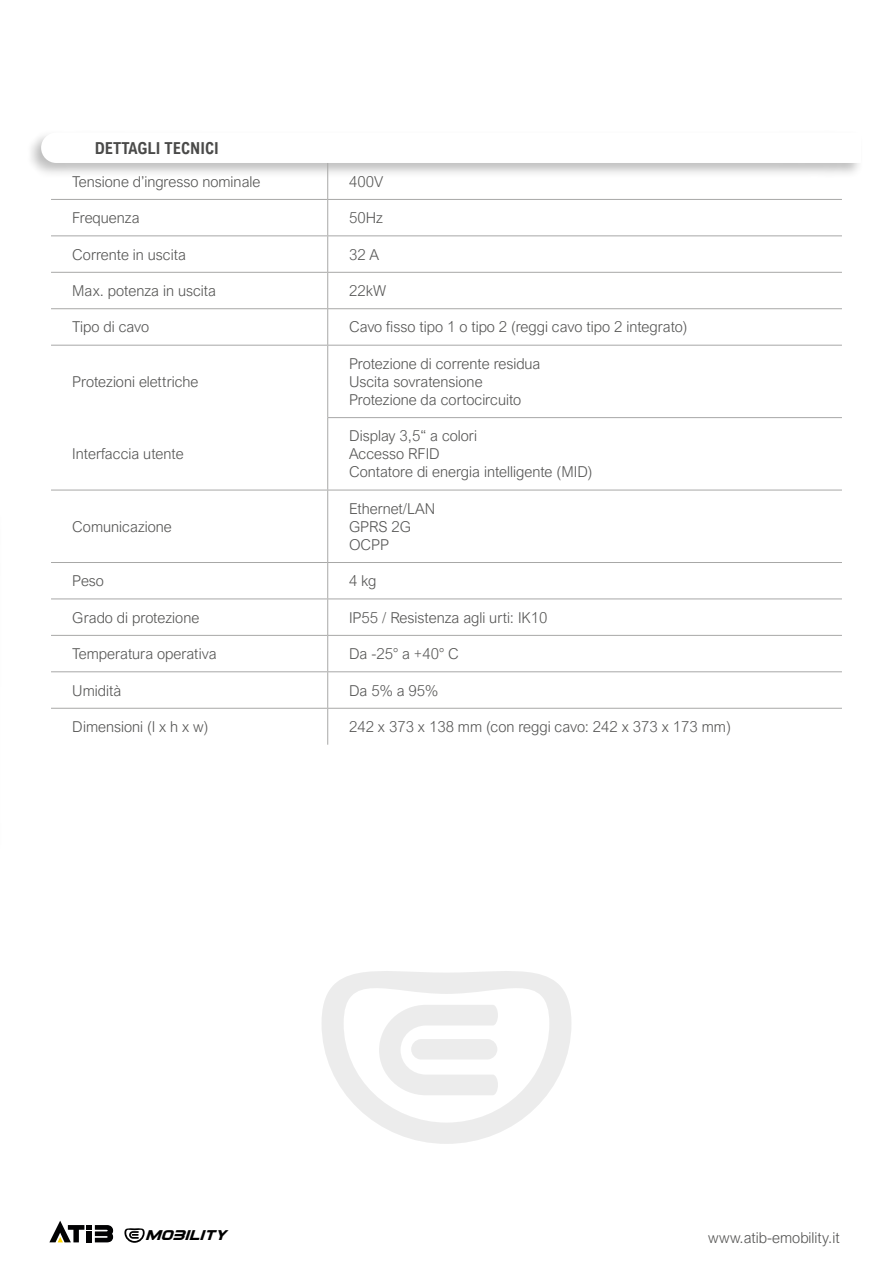
<style>
.page{position:relative;width:893px;height:1263px;background:#fff}
.page>*{position:absolute;margin:0;border:0;box-sizing:border-box;transform-origin:0 0}
.t1{font:700 16.5px "Arial Nova Cond";color:#4a4a49}
.t2{font:300 15px/18px "Arial Nova";color:#575756}
.t3{font:italic 14.4px "Eurofighter";color:#000}
</style>
<div class="page">
<div style="left:26px;top:130px;width:838px;height:48px;background:#000;opacity:.25"></div>
<svg style="left:41px;top:133px;width:820px;height:30px"></svg>
<hr style="left:51px;top:235px;width:277px;height:1px;background:#a8a8a7">
<hr style="left:328px;top:235px;width:514px;height:1px;background:#a8a8a7">
<hr style="left:51px;top:490px;width:277px;height:1px;background:#a8a8a7">
<hr style="left:328px;top:490px;width:514px;height:1px;background:#a8a8a7">
<hr style="left:327px;top:163px;width:1px;height:36px;background:#a8a8a7">
<hr style="left:327px;top:200px;width:1px;height:35px;background:#a8a8a7">
<hr style="left:327px;top:236px;width:1px;height:36px;background:#a8a8a7">
<hr style="left:327px;top:273px;width:1px;height:35px;background:#a8a8a7">
<hr style="left:327px;top:309px;width:1px;height:36px;background:#a8a8a7">
<hr style="left:327px;top:346px;width:1px;height:71px;background:#a8a8a7">
<hr style="left:327px;top:418px;width:1px;height:72px;background:#a8a8a7">
<hr style="left:327px;top:490px;width:1px;height:72px;background:#a8a8a7">
<hr style="left:327px;top:563px;width:1px;height:35px;background:#a8a8a7">
<hr style="left:327px;top:599px;width:1px;height:36px;background:#a8a8a7">
<hr style="left:327px;top:636px;width:1px;height:35px;background:#a8a8a7">
<hr style="left:327px;top:672px;width:1px;height:36px;background:#a8a8a7">
<hr style="left:327px;top:709px;width:1px;height:36px;background:#a8a8a7">
<hr style="left:51px;top:562px;width:277px;height:1px;background:#a8a8a7">
<hr style="left:328px;top:562px;width:514px;height:1px;background:#a8a8a7">
<hr style="left:51px;top:345px;width:277px;height:1px;background:#a8a8a7">
<hr style="left:328px;top:345px;width:514px;height:1px;background:#a8a8a7">
<hr style="left:327px;top:417px;width:515px;height:1px;background:#a8a8a7">
<hr style="left:51px;top:598px;width:277px;height:1px;background:#a8a8a7">
<hr style="left:328px;top:598px;width:514px;height:1px;background:#a8a8a7">
<hr style="left:51px;top:199px;width:277px;height:1px;background:#a8a8a7">
<hr style="left:328px;top:199px;width:514px;height:1px;background:#a8a8a7">
<hr style="left:51px;top:272px;width:277px;height:1px;background:#a8a8a7">
<hr style="left:328px;top:272px;width:514px;height:1px;background:#a8a8a7">
<hr style="left:51px;top:308px;width:277px;height:1px;background:#a8a8a7">
<hr style="left:328px;top:308px;width:514px;height:1px;background:#a8a8a7">
<hr style="left:51px;top:635px;width:277px;height:1px;background:#a8a8a7">
<hr style="left:328px;top:635px;width:514px;height:1px;background:#a8a8a7">
<hr style="left:51px;top:671px;width:277px;height:1px;background:#a8a8a7">
<hr style="left:328px;top:671px;width:514px;height:1px;background:#a8a8a7">
<hr style="left:51px;top:708px;width:277px;height:1px;background:#a8a8a7">
<hr style="left:328px;top:708px;width:514px;height:1px;background:#a8a8a7">
<svg style="left:322px;top:971px;width:249px;height:173px"></svg>
<svg style="left:379px;top:1005px;width:119px;height:90px"></svg>
<div style="left:411px;top:1039px;width:86px;height:20px;background:#ececec;border-radius:10px"></div>
<svg style="left:49px;top:1221px;width:64px;height:21px"></svg>
<svg style="left:124px;top:1228px;width:21px;height:15px"></svg>
<p class="t1" style="left:95px;top:138px;width:126px">DETTAGLI TECNICI</p>
<p class="t2" style="left:72px;top:172px;width:190px">Tensione d’ingresso nominale</p>
<p class="t2" style="left:349px;top:172px;width:36px">400V</p>
<p class="t2" style="left:72px;top:209px;width:69px">Frequenza</p>
<p class="t2" style="left:349px;top:209px;width:35px">50Hz</p>
<p class="t2" style="left:72px;top:245px;width:115px">Corrente in uscita</p>
<p class="t2" style="left:349px;top:245px;width:32px">32 A</p>
<p class="t2" style="left:72px;top:282px;width:145px">Max. potenza in uscita</p>
<p class="t2" style="left:349px;top:282px;width:39px">22kW</p>
<p class="t2" style="left:72px;top:318px;width:78px">Tipo di cavo</p>
<p class="t2" style="left:349px;top:318px;width:340px">Cavo fisso tipo 1 o tipo 2 (reggi cavo tipo 2 integrato)</p>
<p class="t2" style="left:72px;top:373px;width:128px">Protezioni elettriche</p>
<p class="t2" style="left:72px;top:445px;width:113px">Interfaccia utente</p>
<p class="t2" style="left:72px;top:517px;width:101px">Comunicazione</p>
<p class="t2" style="left:349px;top:355px;width:193px">Protezione di corrente residua<br>Uscita sovratensione<br>Protezione da cortocircuito</p>
<p class="t2" style="left:349px;top:427px;width:245px">Display 3,5“ a colori<br>Accesso RFID<br>Contatore di energia intelligente (MID)</p>
<p class="t2" style="left:349px;top:499px;width:88px">Ethernet/LAN<br>GPRS 2G<br>OCPP</p>
<p class="t2" style="left:72px;top:572px;width:33px">Peso</p>
<p class="t2" style="left:349px;top:572px;width:29px">4 kg</p>
<p class="t2" style="left:72px;top:608px;width:129px">Grado di protezione</p>
<p class="t2" style="left:349px;top:608px;width:200px">IP55 / Resistenza agli urti: IK10</p>
<p class="t2" style="left:72px;top:645px;width:146px">Temperatura operativa</p>
<p class="t2" style="left:349px;top:645px;width:111px">Da -25° a +40° C</p>
<p class="t2" style="left:72px;top:681px;width:51px">Umidità</p>
<p class="t2" style="left:349px;top:681px;width:91px">Da 5% a 95%</p>
<p class="t2" style="left:72px;top:718px;width:138px">Dimensioni (l x h x w)</p>
<p class="t2" style="left:349px;top:718px;width:384px">242 x 373 x 138 mm (con reggi cavo: 242 x 373 x 173 mm)</p>
<p class="t3" style="left:145px;top:1228px;width:82px">mobility</p>
<p class="t2" style="left:708px;top:1228px;width:133px">www.atib-emobility.it</p>
</div>
